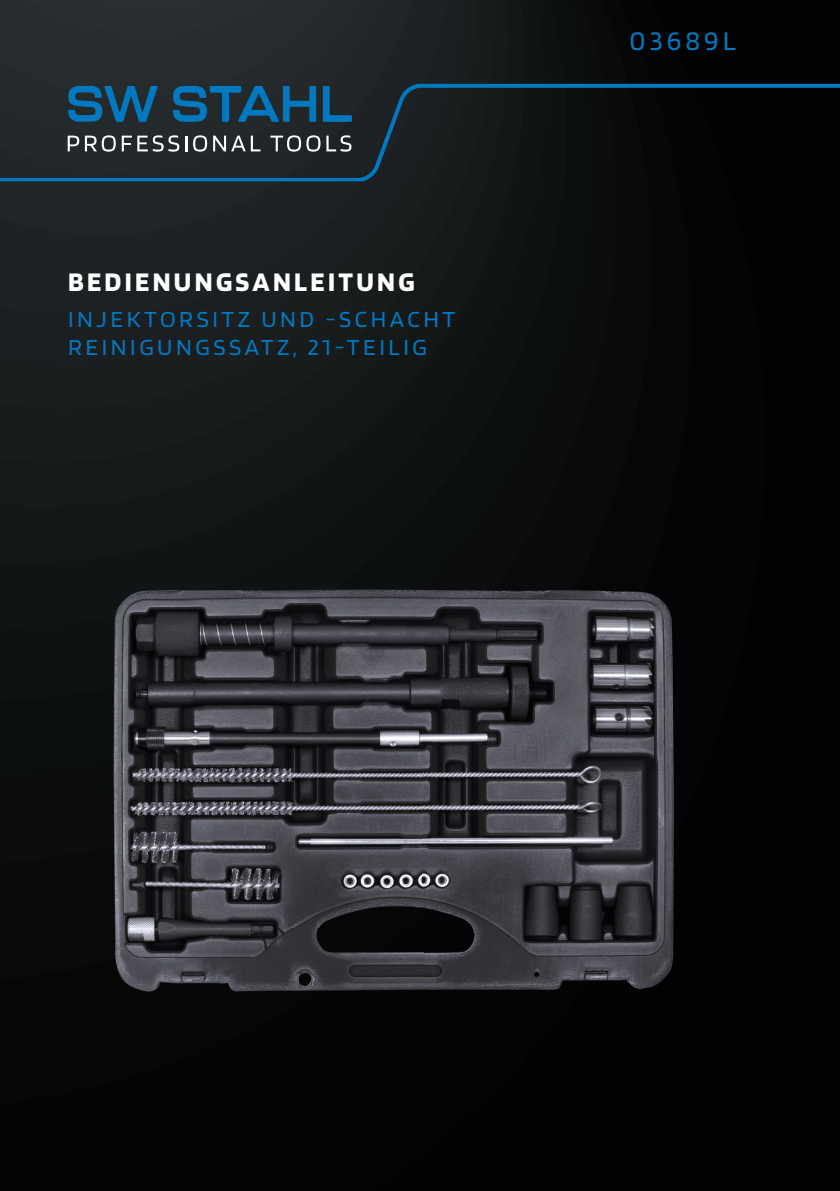
<style>
.page{position:relative;width:840px;height:1191px;background:#fff}
.page>*{position:absolute;margin:0;border:0;box-sizing:border-box;transform-origin:0 0}
.t1{font:700 28px "Blinker";letter-spacing:.12em;color:#fff}
.t2{font:28px "Blinker";letter-spacing:.15em;color:#0079c1}
.t3{font:24px/28px "Blinker";letter-spacing:.15em;color:#0079c1}
</style>
<div class="page">
<img style="left:0;top:0;width:839px;height:1191px">
<img style="left:96px;top:582px;width:587px;height:415px">
<img style="left:0;top:84px;width:839px;height:97px">
<p class="t1" style="left:68px;top:268px;width:348px">BEDIENUNGSANLEITUNG</p>
<p class="t3" style="left:68px;top:306px;width:388px">INJEKTORSITZ UND -SCHACHT<br>REINIGUNGSSATZ, 21-TEILIG</p>
<p class="t2" style="left:629px;top:26px;width:108px">03689L</p>
</div>
